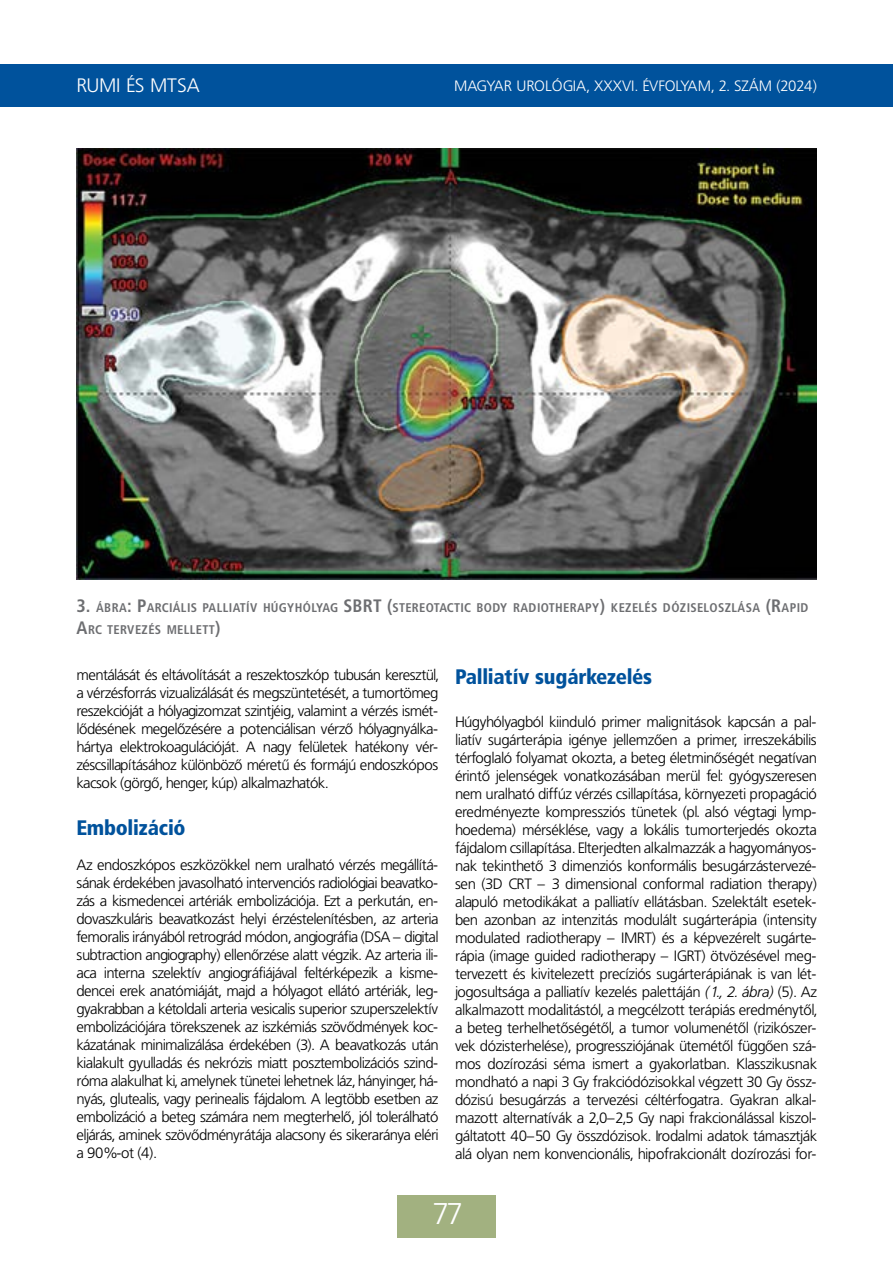
<style>
.page{position:relative;width:893px;height:1263px;background:#fff}
.page>*{position:absolute;margin:0;border:0;box-sizing:border-box;transform-origin:0 0}
.t1{font:30px "Frutiger Lt PFL";color:#fff}
.t2{font:21px "Frutiger Blk Cn PFL";color:#00529c}
.t3{font:19.5px "Frutiger Lt PFL";letter-spacing:.04em;color:#fff}
.t4{font:15px/18px "Frutiger Lt PFL";color:#000;text-align:justify}
.t5{font:15px "Frutiger Lt PFL";letter-spacing:.04em;color:#fff}
.t6{font:700 12.6px "Frutiger Cn PFL";letter-spacing:.055em;color:#6d6e71}
.s1{font-size:18px}
.s2{font-style:italic}
</style>
<div class="page">
<div style="left:0;top:64px;width:893px;height:42px;background:#00529c"></div>
<div style="left:398px;top:1195px;width:98px;height:42px;background:#a2b180"></div>
<img style="left:77px;top:149px;width:739px;height:431px">
<h3 class="t3" style="left:77px;top:75px;width:124px">RUMI ÉS MTSA</h3>
<p class="t5" style="left:454px;top:77px;width:364px">MAGYAR UROLÓGIA, XXXVI. ÉVFOLYAM, 2. SZÁM (2024)</p>
<p class="t6" style="left:77px;top:600px;width:278px"><span class="s1">3.</span> ÁBRA<span class="s1">: P</span>ARCIÁLIS PALLIATÍV HÚGYHÓLYAG <span class="s1">SBRT</span></p>
<p class="t6" style="left:387px;top:600px;width:423px"><span class="s1">(</span>STEREOTACTIC BODY RADIOTHERAPY<span class="s1">)</span> KEZELÉS DÓZISELOSZLÁSA <span class="s1">(R</span>APID</p>
<p class="t6" style="left:77px;top:622px;width:145px"><span class="s1">A</span>RC TERVEZÉS MELLETT<span class="s1">)</span></p>
<p class="t4" style="left:77px;top:666px;width:363px">mentálását és eltávolítását a reszektoszkóp tubusán keresztül, a vérzésforrás vizualizálását és megszüntetését, a tumortömeg reszekcióját a hólyagizomzat szintjéig, valamint a vérzés ismét&shy;lődésének megelőzésére a potenciálisan vérző hólyagnyálka&shy;hártya elektrokoagulációját. A nagy felületek hatékony vér&shy;zéscsillapításához különböző méretű és formájú endoszkópos kacsok (görgő, henger, kúp) alkalmazhatók.</p>
<h2 class="t2" style="left:77px;top:815px;width:110px">Embolizáció</h2>
<p class="t4" style="left:77px;top:856px;width:363px">Az endoszkópos eszközökkel nem uralható vérzés megállítá&shy;sának érdekében javasolható intervenciós radiológiai beavatko&shy;zás a kismedencei artériák embolizációja. Ezt a perkután, en&shy;dovaszkuláris beavatkozást helyi érzéstelenítésben, az arteria femoralis irányából retrográd módon, angiográfia (DSA – digital subtraction angiography) ellenőrzése alatt végzik. Az arteria ili&shy;aca interna szelektív angiográfiájával feltérképezik a kisme&shy;dencei erek anatómiáját, majd a hólyagot ellátó artériák, leg&shy;gyakrabban a kétoldali arteria vesicalis superior szuperszelektív embolizációjára törekszenek az iszkémiás szövődmények koc&shy;kázatának minimalizálása érdekében (3). A beavatkozás után kialakult gyulladás és nekrózis miatt posztembolizációs szind&shy;róma alakulhat ki, amelynek tünetei lehetnek láz, hányinger, há&shy;nyás, glutealis, vagy perinealis fájdalom. A legtöbb esetben az embolizáció a beteg számára nem megterhelő, jól tolerálható eljárás, aminek szövődményrátája alacsony és sikeraránya eléri a 90%-ot (4).</p>
<h2 class="t2" style="left:455px;top:664px;width:199px">Palliatív sugárkezelés</h2>
<p class="t4" style="left:455px;top:713px;width:363px">Húgyhólyagból kiinduló primer malignitások kapcsán a pal&shy;liatív sugárterápia igénye jellemzően a primer, irreszekábilis térfoglaló folyamat okozta, a beteg életminőségét negatívan érintő jelenségek vonatkozásában merül fel: gyógyszeresen nem uralható diffúz vérzés csillapítása, környezeti propagáció eredményezte kompressziós tünetek (pl. alsó végtagi lymp&shy;hoedema) mérséklése, vagy a lokális tumorterjedés okozta fájdalom csillapítása. Elterjedten alkalmazzák a hagyományos&shy;nak tekinthető 3 dimenziós konformális besugárzástervezé&shy;sen (3D CRT – 3 dimensional conformal radiation therapy) alapuló metodikákat a palliatív ellátásban. Szelektált esetek&shy;ben azonban az intenzitás modulált sugárterápia (intensity modulated radiotherapy – IMRT) és a képvezérelt sugárte&shy;rápia (image guided radiotherapy – IGRT) ötvözésével meg&shy;tervezett és kivitelezett precíziós sugárterápiának is van lét&shy;jogosultsága a palliatív kezelés palettáján <span class="s2">(1., 2. ábra)</span> (5). Az alkalmazott modalitástól, a megcélzott terápiás eredménytől, a beteg terhelhetőségétől, a tumor volumenétől (rizikószer&shy;vek dózisterhelése), progressziójának ütemétől függően szá&shy;mos dozírozási séma ismert a gyakorlatban. Klasszikusnak mondható a napi 3 Gy frakciódózisokkal végzett 30 Gy össz&shy;dózisú besugárzás a tervezési céltérfogatra. Gyakran alkal&shy;mazott alternatívák a 2,0–2,5 Gy napi frakcionálással kiszol&shy;gáltatott 40–50 Gy összdózisok. Irodalmi adatok támasztják alá olyan nem konvencionális, hipofrakcionált dozírozási for-</p>
<h1 class="t1" style="left:432px;top:1197px;width:30px">77</h1>
</div>
